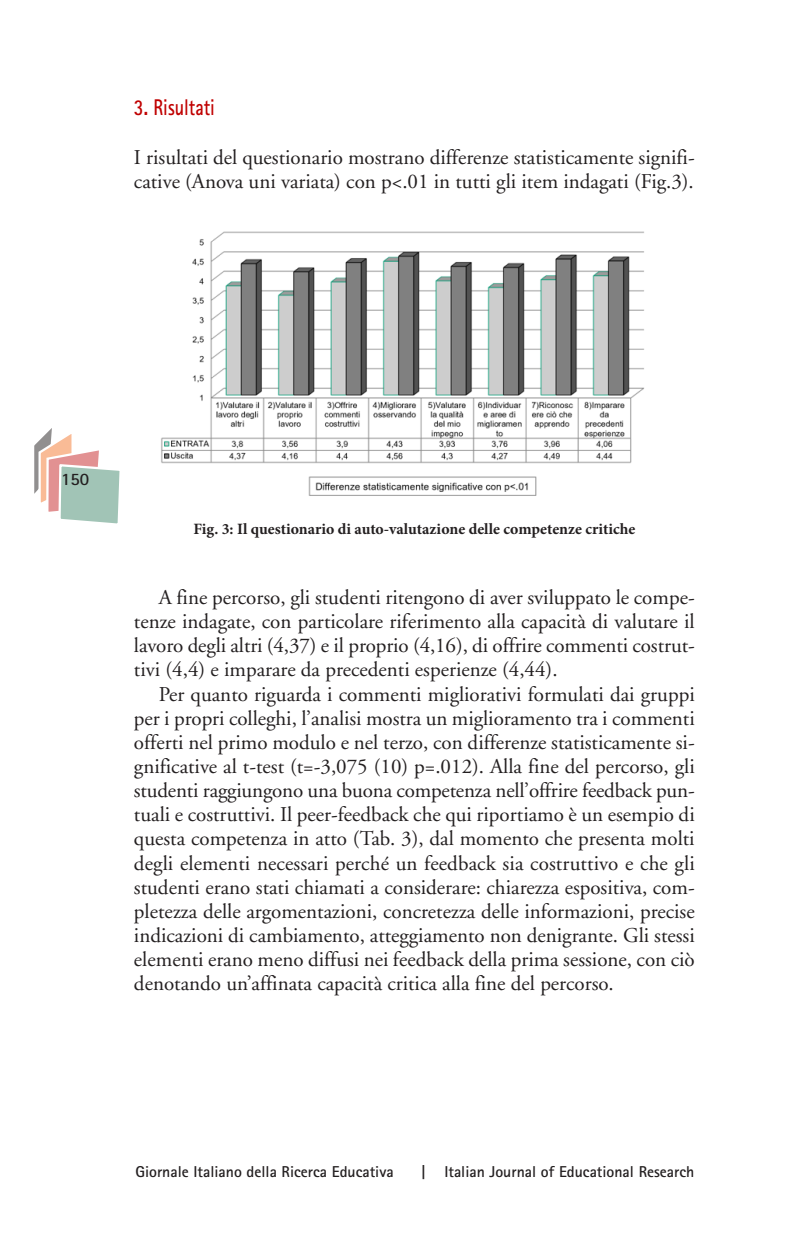
<style>
.page{position:relative;width:794px;height:1241px;background:#fff}
.page>*{position:absolute;margin:0;border:0;box-sizing:border-box;transform-origin:0 0}
.t1{font:700 22.75px "Rotis Sans Serif";color:#c00000;scale:.8 1}
.t2{font:21px/24.2px "Adobe Garamond";color:#231f20;text-align:justify}
.t3{font:700 17.5px "Rotis Sans Serif";color:#231f20}
.t4{font:700 15.75px "Rotis Sans Serif";color:#231f20}
.t5{font:700 15.75px "Minion Pro";color:#231f20}
</style>
<div class="page">
<img style="left:161px;top:231px;width:483px;height:265px">
<svg style="left:34px;top:428px;width:86px;height:96px"></svg>
<p class="t1" style="left:134px;top:99px;width:103px">3. Risultati</p>
<p class="t2" style="left:134px;top:147px;width:562px">I risultati del questionario mostrano differenze statisticamente signifi&shy;cative (Anova uni variata) con p&lt;.01 in tutti gli item indagati (Fig.3).</p>
<p class="t3" style="left:61px;top:472px;width:30px">150</p>
<p class="t5" style="left:193px;top:523px;width:443px">Fig. 3: Il questionario di auto-valutazione delle competenze critiche</p>
<p class="t2" style="left:134px;top:587px;width:562px;text-indent:25px">A fine percorso, gli studenti ritengono di aver sviluppato le compe&shy;tenze indagate, con particolare riferimento alla capacità di valutare il lavoro degli altri (4,37) e il proprio (4,16), di offrire commenti costrut&shy;tivi (4,4) e imparare da precedenti esperienze (4,44).</p>
<p class="t2" style="left:134px;top:683px;width:562px;text-indent:25px">Per quanto riguarda i commenti migliorativi formulati dai gruppi per i propri colleghi, l’analisi mostra un miglioramento tra i commenti offerti nel primo modulo e nel terzo, con differenze statisticamente si&shy;gnificative al t-test (t=-3,075 (10) p=.012). Alla fine del percorso, gli studenti raggiungono una buona competenza nell’offrire feedback pun&shy;tuali e costruttivi. Il peer-feedback che qui riportiamo è un esempio di questa competenza in atto (Tab. 3), dal momento che presenta molti degli elementi necessari perché un feedback sia costruttivo e che gli studenti erano stati chiamati a considerare: chiarezza espositiva, com&shy;pletezza delle argomentazioni, concretezza delle informazioni, precise indicazioni di cambiamento, atteggiamento non denigrante. Gli stessi elementi erano meno diffusi nei feedback della prima sessione, con ciò denotando un’affinata capacità critica alla fine del percorso.</p>
<p class="t4" style="left:135px;top:1165px;width:260px">Giornale Italiano della Ricerca Educativa</p>
<p class="t4" style="left:421px;top:1165px;width:274px">| Italian Journal of Educational Research</p>
</div>
